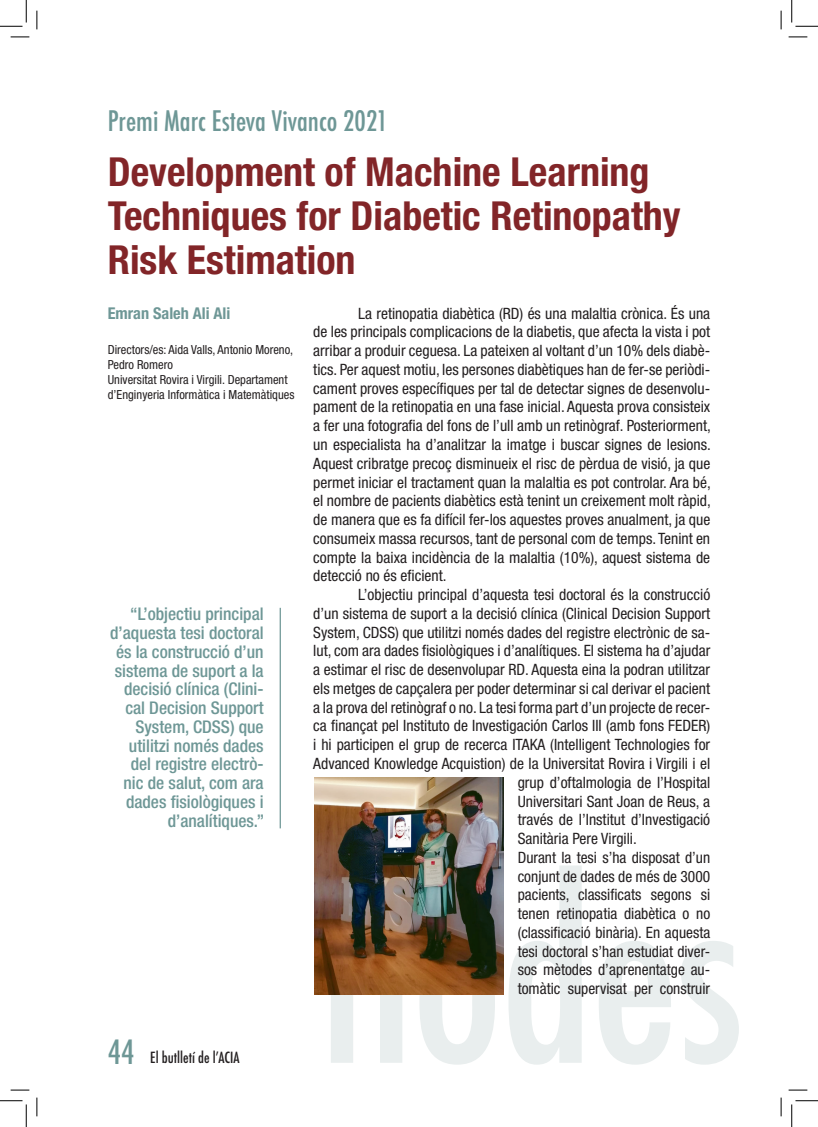
<style>
.page{position:relative;width:818px;height:1127px;background:#fff}
.page>*{position:absolute;margin:0;border:0;box-sizing:border-box;transform-origin:0 0}
.t1{font:700 condensed 40px/43.8px "Helvetica Neue LT Std";color:#822528}
.basico{font:500 condensed 32.5px "Futura";color:#6e9796}
.t2{font:500 condensed 27.5px "Futura";color:#6e9796}
.basico-2{font:500 condensed 17.5px/18.8px "Helvetica Neue LT Std";color:#6e9796;text-align:right}
.t3{font:700 condensed 16.25px "Helvetica Neue LT Std";color:#6e9796}
.t4{font:condensed 15.62px/18.8px "Helvetica Neue LT Std";color:#231f20;text-align:justify}
.t5{font:500 condensed 15px "Futura";color:#231f20}
.t6{font:condensed 12.5px/15px "Helvetica Neue LT Std";color:#231f20}
</style>
<div class="page">
<svg style="left:331px;top:865px;width:408px;height:199px"></svg>
<img style="left:314px;top:777px;width:189px;height:217px">
<hr style="left:280px;top:607px;width:1px;height:221px;background:#6e9796">
<svg style="left:11px;top:36px;width:18px;height:2px"></svg>
<svg style="left:788px;top:36px;width:19px;height:2px"></svg>
<svg style="left:11px;top:1089px;width:18px;height:1px"></svg>
<svg style="left:788px;top:1089px;width:19px;height:1px"></svg>
<svg style="left:36px;top:11px;width:2px;height:18px"></svg>
<svg style="left:36px;top:1097px;width:2px;height:18px"></svg>
<svg style="left:780px;top:11px;width:2px;height:18px"></svg>
<svg style="left:780px;top:1097px;width:2px;height:18px"></svg>
<svg style="left:0;top:0;width:27px;height:27px"></svg>
<svg style="left:0;top:1100px;width:27px;height:26px"></svg>
<svg style="left:791px;top:0;width:27px;height:27px"></svg>
<svg style="left:791px;top:1100px;width:27px;height:26px"></svg>
<p class="t2" style="left:108px;top:103px;width:282px">Premi Marc Esteva Vivanco 2021</p>
<p class="t1" style="left:108px;top:149px;width:574px">Development of Machine Learning<br>Techniques for Diabetic Retinopathy<br>Risk Estimation</p>
<p class="t3" style="left:108px;top:303px;width:124px">Emran Saleh Ali Ali</p>
<p class="t6" style="left:108px;top:342px;width:187px">Directors/es: Aida Valls, Antonio Moreno,<br>Pedro Romero</p>
<p class="t6" style="left:108px;top:372px;width:188px">Universitat Rovira i Virgili. Departament d’Enginyeria Informàtica i Matemàtiques</p>
<p class="t4" style="left:313px;top:303px;width:399px;text-indent:45px">La retinopatia diabètica (RD) és una malaltia crònica. És una de les principals complicacions de la diabetis, que afecta la vista i pot arribar a produir ceguesa. La pateixen al voltant d’un 10% dels diabè&shy;tics. Per aquest motiu, les persones diabètiques han de fer-se periòdi&shy;cament proves específiques per tal de detectar signes de desenvolu&shy;pament de la retinopatia en una fase inicial. Aquesta prova consisteix a fer una fotografia del fons de l’ull amb un retinògraf. Posteriorment, un especialista ha d’analitzar la imatge i buscar signes de lesions.<br>Aquest cribratge precoç disminueix el risc de pèrdua de visió, ja que permet iniciar el tractament quan la malaltia es pot controlar. Ara bé, el nombre de pacients diabètics està tenint un creixement molt ràpid, de manera que es fa difícil fer-los aquestes proves anualment, ja que consumeix massa recursos, tant de personal com de temps. Tenint en compte la baixa incidència de la malaltia (10%), aquest sistema de detecció no és eficient.</p>
<p class="t4" style="left:358px;top:585px;width:353px">L’objectiu principal d’aquesta tesi doctoral és la construcció</p>
<p class="t4" style="left:313px;top:603px;width:398px">d’un sistema de suport a la decisió clínica (Clinical Decision Support</p>
<p class="t4" style="left:313px;top:622px;width:398px">System, CDSS) que utilitzi només dades del registre electrònic de sa-</p>
<p class="t4" style="left:313px;top:641px;width:398px">lut, com ara dades fisiològiques i d’analítiques. El sistema ha d’ajudar</p>
<p class="t4" style="left:313px;top:660px;width:398px">a estimar el risc de desenvolupar RD. Aquesta eina la podran utilitzar</p>
<p class="t4" style="left:313px;top:678px;width:398px">els metges de capçalera per poder determinar si cal derivar el pacient</p>
<p class="t4" style="left:313px;top:697px;width:398px">a la prova del retinògraf o no. La tesi forma part d’un projecte de recer-</p>
<p class="t4" style="left:313px;top:716px;width:398px">ca finançat pel Instituto de Investigación Carlos III (amb fons FEDER)</p>
<p class="t4" style="left:313px;top:735px;width:398px">i hi participen el grup de recerca ITAKA (Intelligent Technologies for</p>
<p class="t4" style="left:313px;top:753px;width:398px">Advanced Knowledge Acquistion) de la Universitat Rovira i Virgili i el</p>
<p class="t4" style="left:518px;top:772px;width:194px">grup d’oftalmologia de l’Hospital</p>
<p class="t4" style="left:518px;top:791px;width:194px">Universitari Sant Joan de Reus, a</p>
<p class="t4" style="left:518px;top:810px;width:194px">través de l’Institut d’Investigació</p>
<p class="t4" style="left:518px;top:828px;width:121px">Sanitària Pere Virgili.</p>
<p class="t4" style="left:518px;top:847px;width:194px">Durant la tesi s’ha disposat d’un conjunt de dades de més de 3000 pacients, classificats segons si tenen retinopatia diabètica o no (classificació binària). En aquesta tesi doctoral s’han estudiat diver&shy;sos mètodes d’aprenentatge au&shy;tomàtic supervisat per construir</p>
<p class="basico-2" style="left:110px;top:604px;width:156px">“L’objectiu principal d’aquesta tesi doctoral és la construcció d’un sistema de suport a la decisió clínica (Clini&shy;cal Decision Support<br>System, CDSS) que utilitzi només dades del registre electrò&shy;nic de salut, com ara dades fisiològiques i d’analítiques.”</p>
<p class="basico" style="left:108px;top:1030px;width:29px">44</p>
<p class="t5" style="left:150px;top:1047px;width:91px">El butlletí de l’ACIA</p>
</div>
